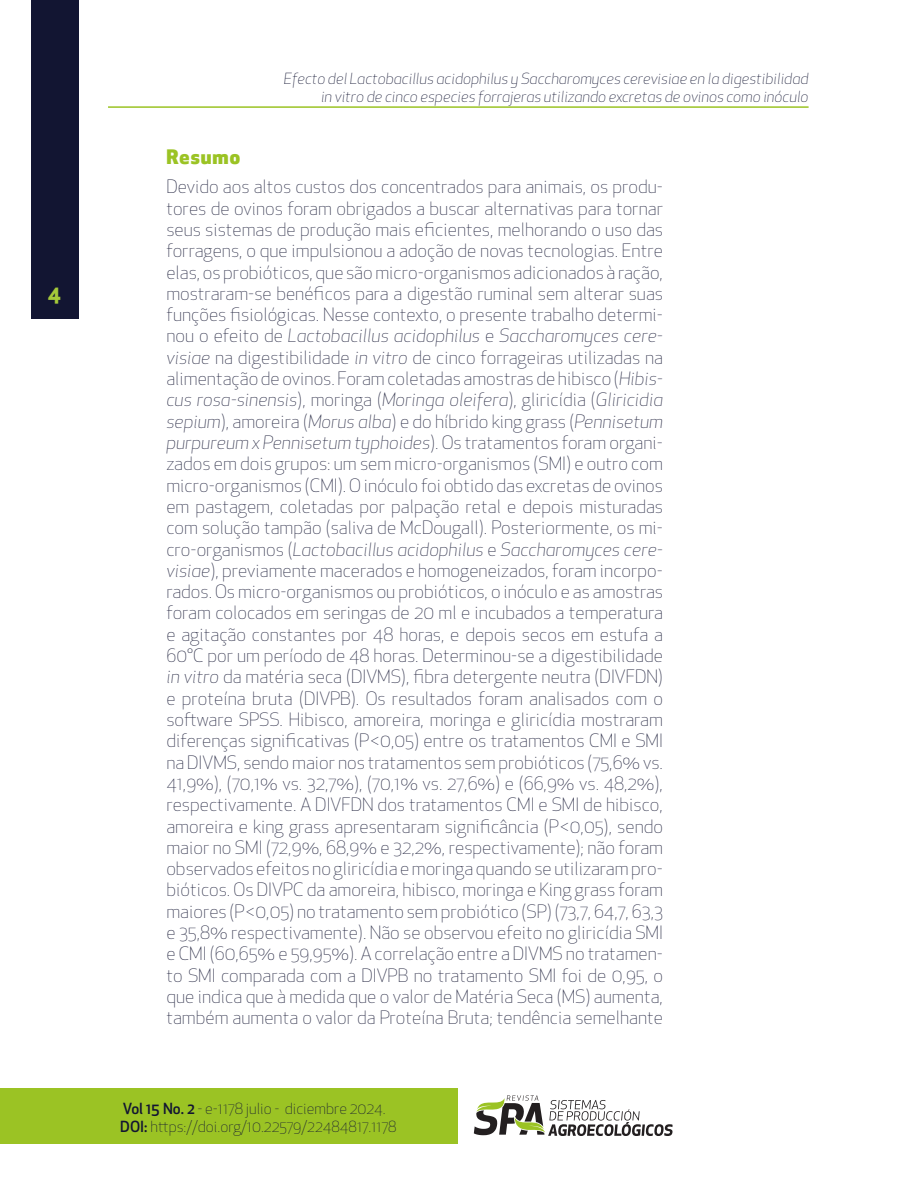
<style>
.page{position:relative;width:915px;height:1191px;background:#fff}
.page>*{position:absolute;margin:0;border:0;box-sizing:border-box;transform-origin:0 0}
.t1{font:700 21px "Apex New";color:#a5c93a}
.Subtitulo{font:800 19.5px "Apex New";letter-spacing:.05em;color:#9bc324}
.Keywords{font:300 18px/21.3px "Apex New";color:#2a2c46;text-align:justify}
.t2{font:italic 300 15px/18px "Apex New";color:#121532;text-align:right}
.t3{font:300 15px/18px "Apex New";color:#121532}
.s1{font-style:italic}
.s2{font-weight:500}
</style>
<div class="page">
<div style="left:31px;top:0;width:47px;height:319px;background:#121532"></div>
<div style="left:0;top:1087px;width:457px;height:56px;background:#9bc324"></div>
<hr style="left:108px;top:106px;width:700px;height:2px;background:#9bc324">
<svg style="left:473px;top:1095px;width:199px;height:41px"></svg>
<p class="t1" style="left:48px;top:278px;width:15px">4</p>
<p class="t2" style="left:284px;top:70px;width:526px">Efecto del Lactobacillus acidophilus y Saccharomyces cerevisiae en la digestibilidad in vitro de cinco especies forrajeras utilizando excretas de ovinos como inóculo</p>
<p class="Subtitulo" style="left:166px;top:143px;width:75px">Resumo</p>
<p class="Keywords" style="left:166px;top:176px;width:498px">Devido aos altos custos dos concentrados para animais, os produ&shy;tores de ovinos foram obrigados a buscar alternativas para tornar seus sistemas de produção mais eficientes, melhorando o uso das forragens, o que impulsionou a adoção de novas tecnologias. Entre elas, os probióticos, que são micro-organismos adicionados à ração, mostraram-se benéficos para a digestão ruminal sem alterar suas funções fisiológicas. Nesse contexto, o presente trabalho determi&shy;nou o efeito de <span class="s1">Lactobacillus acidophilus</span> e <span class="s1">Saccharomyces cere&shy;visiae</span> na digestibilidade <span class="s1">in vitro</span> de cinco forrageiras utilizadas na alimentação de ovinos. Foram coletadas amostras de hibisco (<span class="s1">Hibis&shy;cus rosa-sinensis</span>), moringa (<span class="s1">Moringa oleifera</span>), gliricídia (<span class="s1">Gliricidia sepium</span>), amoreira (<span class="s1">Morus alba</span>) e do híbrido king grass (<span class="s1">Pennisetum purpureum x Pennisetum typhoides</span>). Os tratamentos foram organi&shy;zados em dois grupos: um sem micro-organismos (SMI) e outro com micro-organismos (CMI). O inóculo foi obtido das excretas de ovinos em pastagem, coletadas por palpação retal e depois misturadas com solução tampão (saliva de McDougall). Posteriormente, os mi&shy;cro-organismos (<span class="s1">Lactobacillus acidophilus</span> e <span class="s1">Saccharomyces cere&shy;visiae</span>), previamente macerados e homogeneizados, foram incorpo&shy;rados. Os micro-organismos ou probióticos, o inóculo e as amostras foram colocados em seringas de 20 ml e incubados a temperatura e agitação constantes por 48 horas, e depois secos em estufa a 60°C por um período de 48 horas. Determinou-se a digestibilidade <span class="s1">in vitro</span> da matéria seca (DIVMS), fibra detergente neutra (DIVFDN) e proteína bruta (DIVPB). Os resultados foram analisados com o software SPSS. Hibisco, amoreira, moringa e gliricídia mostraram diferenças significativas (P&lt;0,05) entre os tratamentos CMI e SMI na DIVMS, sendo maior nos tratamentos sem probióticos (75,6% vs.<br>41,9%), (70,1% vs. 32,7%), (70,1% vs. 27,6%) e (66,9% vs. 48,2%), respectivamente. A DIVFDN dos tratamentos CMI e SMI de hibisco, amoreira e king grass apresentaram significância (P&lt;0,05), sendo maior no SMI (72,9%, 68,9% e 32,2%, respectivamente); não foram observados efeitos no gliricídia e moringa quando se utilizaram pro&shy;bióticos. Os DIVPC da amoreira, hibisco, moringa e King grass foram maiores (P&lt;0,05) no tratamento sem probiótico (SP) (73,7, 64,7, 63,3 e 35,8% respectivamente). Não se observou efeito no gliricídia SMI e CMI (60,65% e 59,95%). A correlação entre a DIVMS no tratamen&shy;to SMI comparada com a DIVPB no tratamento SMI foi de 0,95, o que indica que à medida que o valor de Matéria Seca (MS) aumenta, também aumenta o valor da Proteína Bruta; tendência semelhante</p>
<p class="t3" style="left:120px;top:1099px;width:278px"><span class="s2">Vol 15 No. 2</span> - e-1178 julio - diciembre 2024.<br><span class="s2">DOI:</span> https://doi.org/10.22579/22484817.1178</p>
</div>
